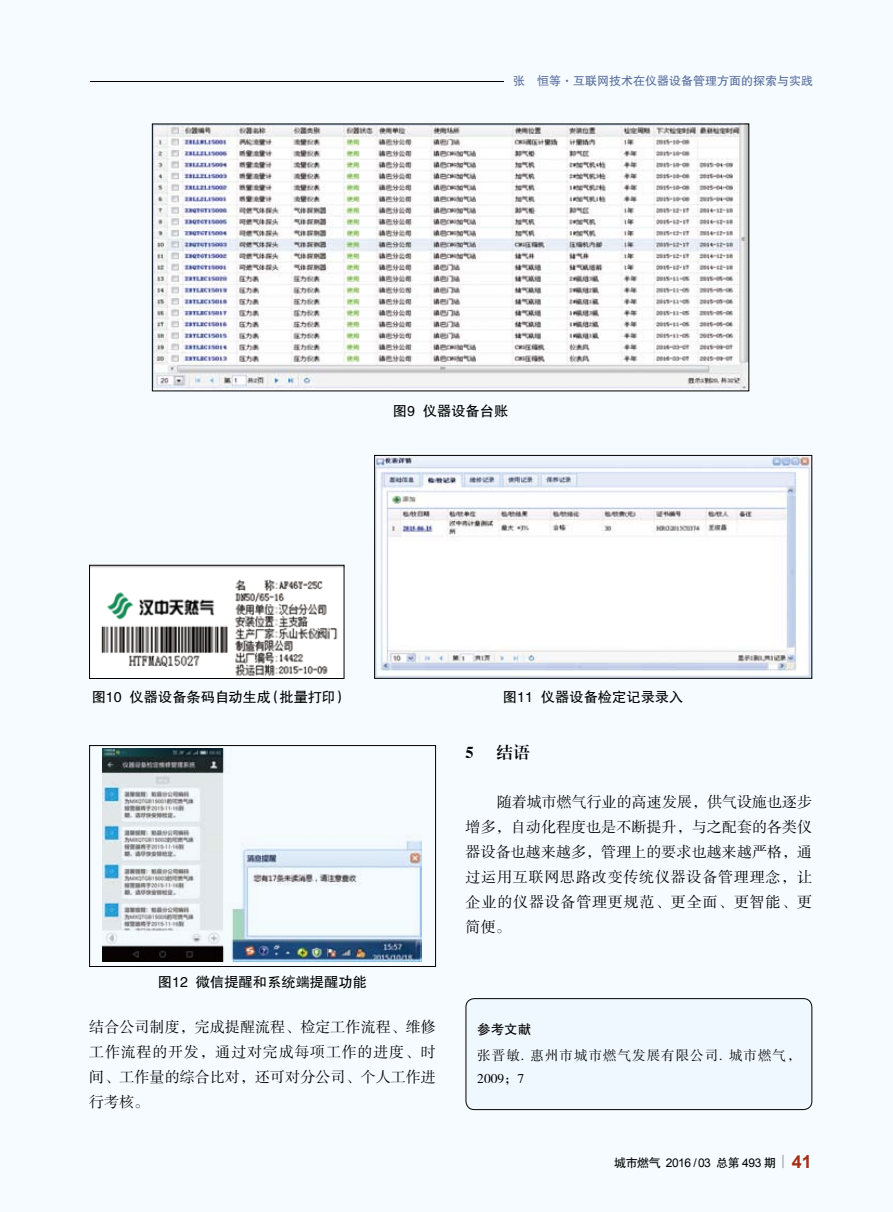
<style>
.page{position:relative;width:893px;height:1212px;background:#f5fbfe}
.page>*{position:absolute;margin:0;border:0;box-sizing:border-box;transform-origin:0 0}
.t1{font:16.5px "FZXBSJW GB1 0";color:#000}
.t2{font:15px/24.9px "FZSSJW GB1 0";letter-spacing:.05em;color:#000;text-align:justify}
.t3{font:14.25px "FZHTJW GB1 0";color:#000}
.t4{font:13.5px/23.2px "FZSSJW GB1 0";letter-spacing:.075em;color:#000}
.t5{font:13.5px "FZHTJW GB1 0";color:#000}
.t6{font:12px "FZHTJW GB1 0";color:#596e9e}
.t7{font:12px "Arial";letter-spacing:-.04em;color:#000}
.s1{font-family:"FZHTJW GB1 0"}
.s2{font-weight:700;font-size:18px;color:#a62e14}
</style>
<div class="page">
<hr style="left:0;top:81px;width:812px;height:1px;background:#000">
<div style="left:0;top:72px;width:89px;height:19px;background:#f5fbfe"></div>
<svg style="left:782px;top:1155px;width:1px;height:13px"></svg>
<img style="left:103px;top:749px;width:319px;height:213px">
<div style="left:89px;top:745px;width:347px;height:222px;border:1px solid #000"></div>
<img style="left:154px;top:126px;width:593px;height:263px">
<img style="left:91px;top:567px;width:251px;height:109px">
<div style="left:89px;top:565px;width:255px;height:114px;border:1px solid #000"></div>
<img style="left:376px;top:457px;width:434px;height:220px">
<div style="left:374px;top:455px;width:438px;height:224px;border:1px solid #000"></div>
<div style="left:466px;top:998px;width:346px;height:111px;background:#eff8fe;border-radius:9px"></div>
<div style="left:466px;top:998px;width:346px;height:112px;border:1px solid #000;border-radius:9px"></div>
<div style="left:505px;top:78px;width:388px;height:7px;background:#f5fbfe"></div>
<p class="t6" style="left:513px;top:74px;width:302px">张　恒等·互联网技术在仪器设备管理方面的探索与实践</p>
<p class="t3" style="left:393px;top:403px;width:117px">图9 仪器设备台账</p>
<p class="t3" style="left:92px;top:689px;width:257px">图10 仪器设备条码自动生成（批量打印）</p>
<p class="t3" style="left:503px;top:689px;width:182px">图11 仪器设备检定记录录入</p>
<p class="t3" style="left:158px;top:974px;width:210px">图12 微信提醒和系统端提醒功能</p>
<p class="t2" style="left:89px;top:1015px;width:348px">结合公司制度，完成提醒流程、检定工作流程、维修工作流程的开发，通过对完成每项工作的进度、时间、工作量的综合比对，还可对分公司、个人工作进行考核。</p>
<p class="t1" style="left:466px;top:743px;width:10px">5</p>
<p class="t1" style="left:497px;top:743px;width:35px">结语</p>
<p class="t2" style="left:466px;top:790px;width:348px;text-indent:31px">随着城市燃气行业的高速发展，供气设施也逐步增多，自动化程度也是不断提升，与之配套的各类仪器设备也越来越多，管理上的要求也越来越严格，通过运用互联网思路改变传统仪器设备管理理念，让企业的仪器设备管理更规范、更全面、更智能、更简便。</p>
<p class="t5" style="left:477px;top:1022px;width:55px">参考文献</p>
<p class="t4" style="left:477px;top:1044px;width:325px">张晋敏. 惠州市城市燃气发展有限公司. 城市燃气，<br>2009；7</p>
<p class="t7" style="left:614px;top:1155px;width:199px"><span class="s1">城市燃气</span> 2016 / 03 <span class="s1">总第</span> 493 <span class="s1">期</span> <span class="s2">41</span></p>
</div>
